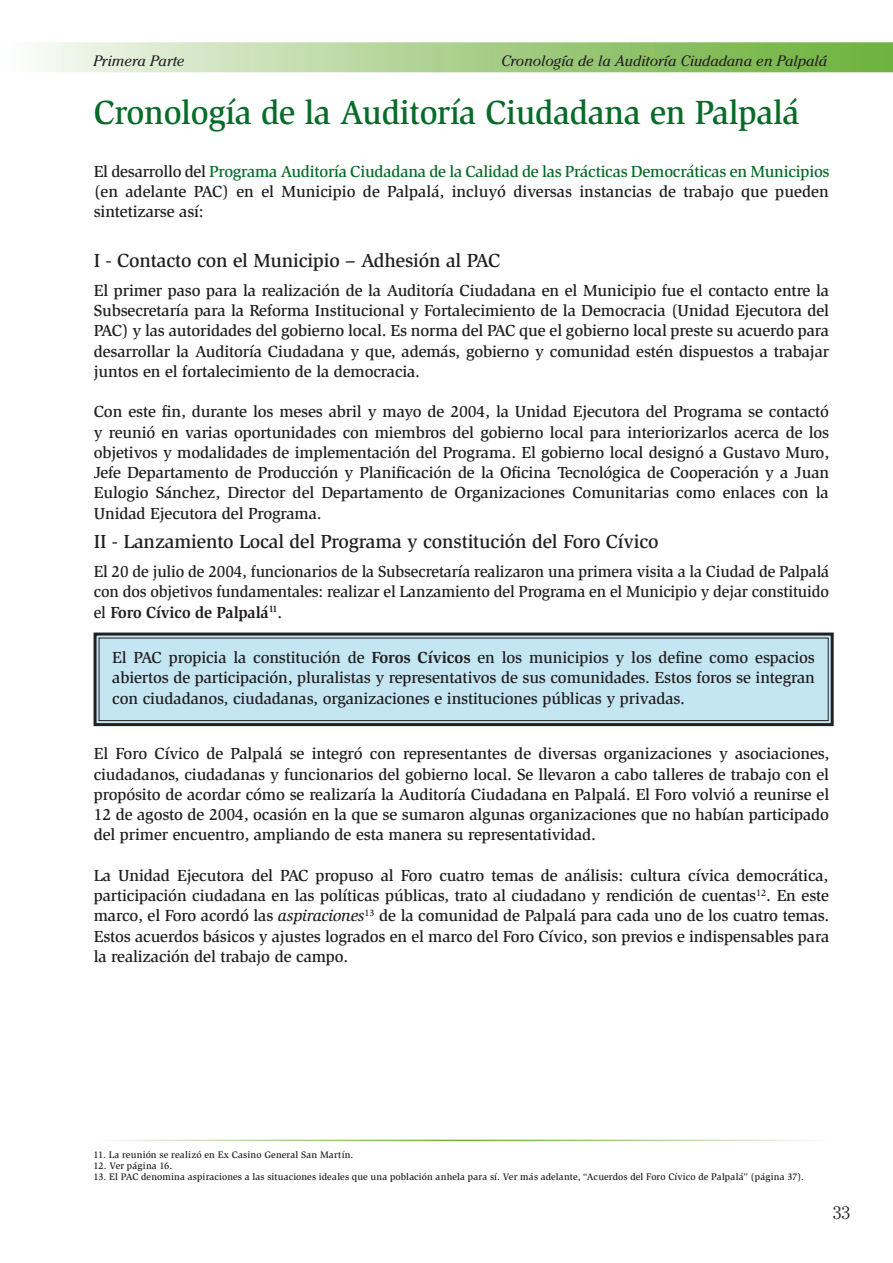
<style>
.page{position:relative;width:893px;height:1263px;background:#fff}
.page>*{position:absolute;margin:0;border:0;box-sizing:border-box;transform-origin:0 0}
.t1{font:500 34.5px "Slimbach";letter-spacing:-.01em;color:#086c28}
.t2{font:500 19.5px "Slimbach";letter-spacing:-.01em;color:#231f20}
.t3{font:300 18px "Cheltenham";color:#231f20}
.t4{font:500 16.5px/20.2px "Slimbach";letter-spacing:-.01em;color:#231f20;text-align:justify}
.t5{font:italic 15px "Cheltenham";color:#231f20}
.t6{font:500 9.75px "Slimbach";letter-spacing:.01em;color:#231f20}
.s1{color:#086c28}
.s2{font-weight:700}
.s3{font-style:italic}
</style>
<div class="page">
<div style="left:0;top:42px;width:893px;height:30px;background:linear-gradient(to right,#f7f9f4,#67ae35)"></div>
<svg style="left:93px;top:632px;width:741px;height:95px;background:#b8d7e2"></svg>
<div style="left:99px;top:637px;width:730px;height:84px;border:1px solid #231f20"></div>
<p class="t5" style="left:94px;top:52px;width:93px">Primera Parte</p>
<p class="t5" style="left:502px;top:52px;width:327px">Cronología de la Auditoría Ciudadana en Palpalá</p>
<h1 class="t1" style="left:94px;top:91px;width:707px">Cronología de la Auditoría Ciudadana en Palpalá</h1>
<p class="t4" style="left:94px;top:161px;width:737px">El desarrollo del <span class="s1">Programa Auditoría Ciudadana de la Calidad de las Prácticas Democráticas en Municipios </span>(en adelante PAC) en el Municipio de Palpalá, incluyó diversas instancias de trabajo que pueden sintetizarse así:</p>
<p class="t2" style="left:94px;top:249px;width:408px">I - Contacto con el Municipio – Adhesión al PAC</p>
<p class="t4" style="left:94px;top:280px;width:737px">El primer paso para la realización de la Auditoría Ciudadana en el Municipio fue el contacto entre la Subsecretaría para la Reforma Institucional y Fortalecimiento de la Democracia (Unidad Ejecutora del PAC) y las autoridades del gobierno local. Es norma del PAC que el gobierno local preste su acuerdo para desarrollar la Auditoría Ciudadana y que, además, gobierno y comunidad estén dispuestos a trabajar juntos en el fortalecimiento de la democracia.</p>
<p class="t4" style="left:94px;top:402px;width:737px">Con este fin, durante los meses abril y mayo de 2004, la Unidad Ejecutora del Programa se contactó y reunió en varias oportunidades con miembros del gobierno local para interiorizarlos acerca de los objetivos y modalidades de implementación del Programa. El gobierno local designó a Gustavo Muro, Jefe Departamento de Producción y Planificación de la Oficina Tecnológica de Cooperación y a Juan Eulogio Sánchez, Director del Departamento de Organizaciones Comunitarias como enlaces con la Unidad Ejecutora del Programa.</p>
<p class="t2" style="left:94px;top:530px;width:566px">II - Lanzamiento Local del Programa y constitución del Foro Cívico</p>
<p class="t4" style="left:94px;top:561px;width:737px">El 20 de julio de 2004, funcionarios de la Subsecretaría realizaron una primera visita a la Ciudad de Palpalá con dos objetivos fundamentales: realizar el Lanzamiento del Programa en el Municipio y dejar constituido el <span class="s2">Foro Cívico de Palpalá</span><sup>11</sup>.</p>
<p class="t4" style="left:112px;top:647px;width:704px">El PAC propicia la constitución de <span class="s2">Foros Cívicos</span> en los municipios y los define como espacios abiertos de participación, pluralistas y representativos de sus comunidades. Estos foros se integran con ciudadanos, ciudadanas, organizaciones e instituciones públicas y privadas.</p>
<p class="t4" style="left:94px;top:743px;width:737px">El Foro Cívico de Palpalá se integró con representantes de diversas organizaciones y asociaciones, ciudadanos, ciudadanas y funcionarios del gobierno local. Se llevaron a cabo talleres de trabajo con el propósito de acordar cómo se realizaría la Auditoría Ciudadana en Palpalá. El Foro volvió a reunirse el 12 de agosto de 2004, ocasión en la que se sumaron algunas organizaciones que no habían participado del primer encuentro, ampliando de esta manera su representatividad.</p>
<p class="t4" style="left:94px;top:865px;width:737px">La Unidad Ejecutora del PAC propuso al Foro cuatro temas de análisis: cultura cívica democrática, participación ciudadana en las políticas públicas, trato al ciudadano y rendición de cuentas<sup>12</sup>. En este marco, el Foro acordó las <span class="s3">aspiraciones</span><sup>13</sup> de la comunidad de Palpalá para cada uno de los cuatro temas.<br>Estos acuerdos básicos y ajustes logrados en el marco del Foro Cívico, son previos e indispensables para la realización del trabajo de campo.</p>
<p class="t6" style="left:94px;top:1148px;width:261px">11. La reunión se realizó en Ex Casino General San Martín.</p>
<p class="t6" style="left:94px;top:1160px;width:80px">12. Ver página 16.</p>
<p class="t6" style="left:94px;top:1171px;width:712px">13. El PAC denomina aspiraciones a las situaciones ideales que una población anhela para sí. Ver más adelante, “Acuerdos del Foro Cívico de Palpalá” (página 37).</p>
<p class="t3" style="left:833px;top:1202px;width:19px">33</p>
</div>
